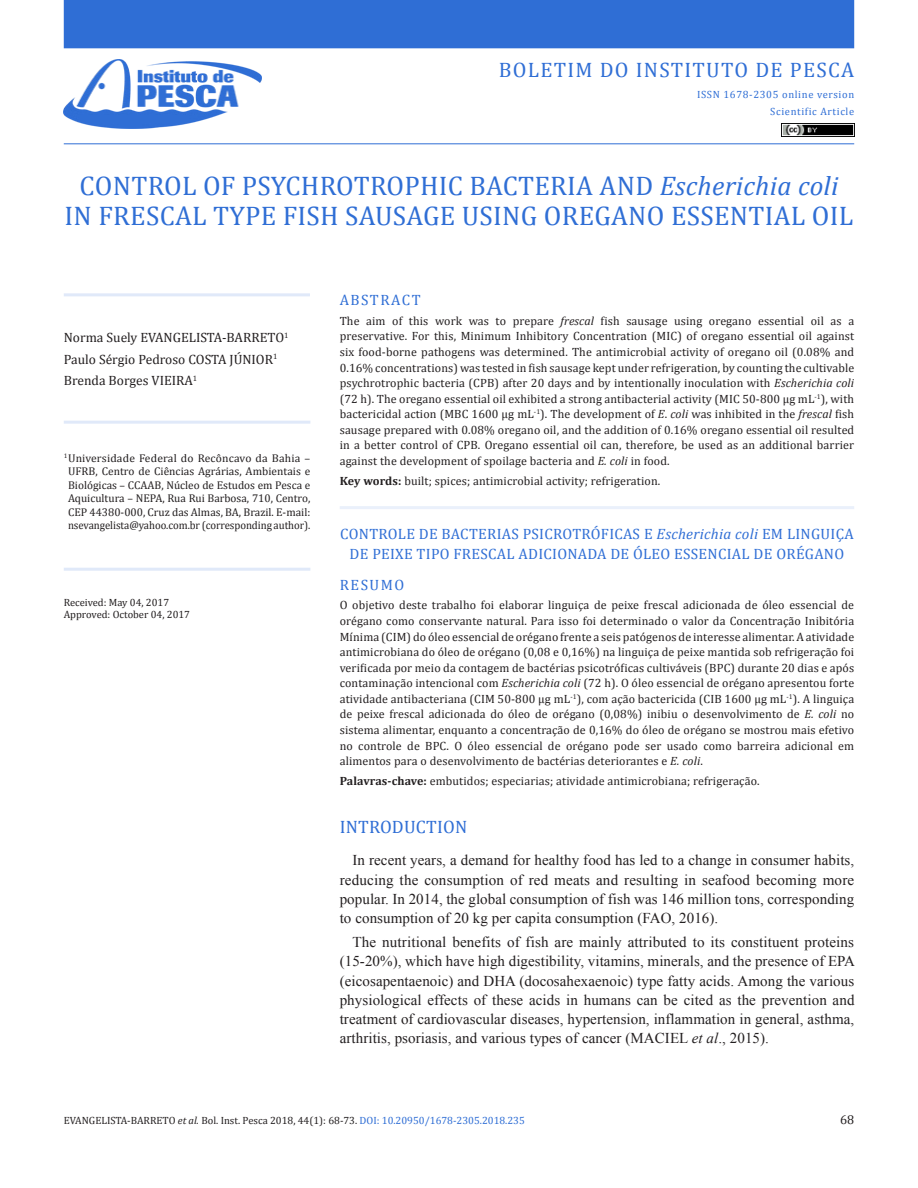
<style>
.page{position:relative;width:918px;height:1188px;background:#fff}
.page>*{position:absolute;margin:0;border:0;box-sizing:border-box;transform-origin:0 0}
.ArticleTitle{font:27px/30px "Cambria";letter-spacing:.01em;color:#2f6ed5;text-align:center}
.t1{font:21px "Cambria";letter-spacing:.06em;color:#2f6ed5}
.Heading1{font:18px "Cambria";letter-spacing:.01em;color:#2f6ed5}
.Paragraph{font:15px/19.4px "Times New Roman";letter-spacing:.005em;color:#231f20;text-align:justify}
.ArticleTitle-Trans1{font:15px/20.1px "Cambria";letter-spacing:.02em;color:#2f6ed5;text-align:center}
.AbstractTitle{font:15px "Cambria";letter-spacing:.1em;color:#2f6ed5}
.AbstractTitle-Trans1{font:15px "Cambria";letter-spacing:.1em;color:#2f6ed5}
.Authors{font:13.5px "Cambria";color:#231f20}
.t2{font:12.75px "Cambria";color:#231f20}
.Abstract-Trans1{font:12px/15.6px "Cambria";letter-spacing:.01em;color:#231f20;text-align:justify}
.Abstract{font:12px/15.6px "Cambria";letter-spacing:.01em;color:#231f20;text-align:justify}
.Keywords-Trans1{font:12px "Cambria";letter-spacing:.01em;color:#231f20}
.Keywords{font:12px "Cambria";letter-spacing:.01em;color:#231f20}
.AffiliationHead{font:11.25px/13.5px "Cambria";color:#231f20;text-align:center}
.History{font:10.5px "Cambria";color:#231f20}
.t3{font:10.5px "Cambria";letter-spacing:.06em;color:#2f6ed5}
.s1{font-style:italic}
.s2{font-weight:700}
.s3{color:#2f6ed5}
</style>
<div class="page">
<img style="left:64px;top:60px;width:197px;height:68px">
<hr style="left:64px;top:143px;width:790px;height:1px;background:#2f6ed5">
<div style="left:64px;top:0;width:790px;height:48px;background:#2f6ed5"></div>
<img style="left:781px;top:123px;width:73px;height:14px">
<hr style="left:64px;top:293px;width:246px;height:3px;background:#e0e9f9">
<hr style="left:340px;top:506px;width:514px;height:3px;background:#eaf0fb">
<hr style="left:64px;top:421px;width:246px;height:3px;background:#e0e9f9">
<hr style="left:64px;top:568px;width:246px;height:3px;background:#e0e9f9">
<h2 class="t1" style="left:499px;top:57px;width:357px">BOLETIM DO INSTITUTO DE PESCA</h2>
<p class="t3" style="left:697px;top:89px;width:159px">ISSN 1678-2305 online version</p>
<p class="t3" style="left:770px;top:106px;width:85px">Scientific Article</p>
<p class="ArticleTitle" style="left:65px;top:171px;width:790px">CONTROL OF PSYCHROTROPHIC BACTERIA AND <span class="s1">Escherichia coli<br></span>IN FRESCAL TYPE FISH SAUSAGE USING OREGANO ESSENTIAL OIL</p>
<p class="Authors" style="left:64px;top:330px;width:226px">Norma Suely EVANGELISTA-BARRETO<sup>1</sup></p>
<p class="Authors" style="left:64px;top:351px;width:215px">Paulo Sérgio Pedroso COSTA JÚNIOR<sup>1</sup></p>
<p class="Authors" style="left:64px;top:373px;width:135px">Brenda Borges VIEIRA<sup>1</sup></p>
<p class="AffiliationHead" style="left:64px;top:451px;width:248px"><sup>1</sup>Universidade Federal do Recôncavo da Bahia – UFRB, Centro de Ciências Agrárias, Ambientais e Biológicas – CCAAB, Núcleo de Estudos em Pesca e Aquicultura – NEPA, Rua Rui Barbosa, 710, Centro, CEP 44380-000, Cruz das Almas, BA, Brazil. E-mail: nsevangelista@yahoo.com.br (corresponding author).</p>
<p class="History" style="left:64px;top:596px;width:107px">Received: May 04, 2017</p>
<p class="History" style="left:64px;top:608px;width:128px">Approved: October 04, 2017</p>
<p class="AbstractTitle" style="left:340px;top:291px;width:82px">ABSTRACT</p>
<p class="Abstract" style="left:340px;top:313px;width:516px">The aim of this work was to prepare <span class="s1">frescal</span> fish sausage using oregano essential oil as a preservative. For this, Minimum Inhibitory Concentration (MIC) of oregano essential oil against six food-borne pathogens was determined. The antimicrobial activity of oregano oil (0.08% and 0.16% concentrations) was tested in fish sausage kept under refrigeration, by counting the cultivable psychrotrophic bacteria (CPB) after 20 days and by intentionally inoculation with <span class="s1">Escherichia coli </span>(72 h). The oregano essential oil exhibited a strong antibacterial activity (MIC 50-800 μg mL<sup>-1</sup>), with bactericidal action (MBC 1600 μg mL<sup>-1</sup>). The development of <span class="s1">E</span>. <span class="s1">coli</span> was inhibited in the <span class="s1">frescal</span> fish sausage prepared with 0.08% oregano oil, and the addition of 0.16% oregano essential oil resulted in a better control of CPB. Oregano essential oil can, therefore, be used as an additional barrier against the development of spoilage bacteria and <span class="s1">E. coli</span> in food.</p>
<p class="Keywords" style="left:340px;top:474px;width:322px"><span class="s2">Key words:</span> built; spices; antimicrobial activity; refrigeration.</p>
<p class="ArticleTitle-Trans1" style="left:340px;top:524px;width:515px">CONTROLE DE BACTERIAS PSICROTRÓFICAS E <span class="s1">Escherichia coli</span> EM LINGUIÇA<br>DE PEIXE TIPO FRESCAL ADICIONADA DE ÓLEO ESSENCIAL DE ORÉGANO</p>
<p class="AbstractTitle-Trans1" style="left:340px;top:576px;width:66px">RESUMO</p>
<p class="Abstract-Trans1" style="left:340px;top:598px;width:516px">O objetivo deste trabalho foi elaborar linguiça de peixe frescal adicionada de óleo essencial de orégano como conservante natural. Para isso foi determinado o valor da Concentração Inibitória Mínima (CIM) do óleo essencial de orégano frente a seis patógenos de interesse alimentar. A atividade antimicrobiana do óleo de orégano (0,08 e 0,16%) na linguiça de peixe mantida sob refrigeração foi verificada por meio da contagem de bactérias psicotróficas cultiváveis (BPC) durante 20 dias e após contaminação intencional com <span class="s1">Escherichia coli</span> (72 h). O óleo essencial de orégano apresentou forte atividade antibacteriana (CIM 50-800 μg mL<sup>-1</sup>), com ação bactericida (CIB 1600 μg mL<sup>-1</sup>). A linguiça de peixe frescal adicionada do óleo de orégano (0,08%) inibiu o desenvolvimento de <span class="s1">E. coli</span> no sistema alimentar, enquanto a concentração de 0,16% do óleo de orégano se mostrou mais efetivo no controle de BPC. O óleo essencial de orégano pode ser usado como barreira adicional em alimentos para o desenvolvimento de bactérias deteriorantes e <span class="s1">E. coli</span>.</p>
<p class="Keywords-Trans1" style="left:340px;top:774px;width:421px"><span class="s2">Palavras-chave:</span> embutidos; especiarias; atividade antimicrobiana; refrigeração.</p>
<p class="Heading1" style="left:340px;top:817px;width:129px">INTRODUCTION</p>
<p class="Paragraph" style="left:340px;top:850px;width:516px;text-indent:13px">In recent years, a demand for healthy food has led to a change in consumer habits, reducing the consumption of red meats and resulting in seafood becoming more popular. In 2014, the global consumption of fish was 146 million tons, corresponding to consumption of 20 kg per capita consumption (FAO, 2016).</p>
<p class="Paragraph" style="left:340px;top:932px;width:517px;text-indent:13px">The nutritional benefits of fish are mainly attributed to its constituent proteins (15-20%), which have high digestibility, vitamins, minerals, and the presence of EPA (eicosapentaenoic) and DHA (docosahexaenoic) type fatty acids. Among the various physiological effects of these acids in humans can be cited as the prevention and treatment of cardiovascular diseases, hypertension, inflammation in general, asthma, arthritis, psoriasis, and various types of cancer (MACIEL <span class="s1">et al</span>., 2015).</p>
<p class="History" style="left:64px;top:1114px;width:463px">EVANGELISTA-BARRETO <span class="s1">et al.</span> Bol. Inst. Pesca 2018, 44(1): 68-73. <span class="s3">DOI: 10.20950/1678-2305.2018.235</span></p>
<p class="t2" style="left:840px;top:1112px;width:16px">68</p>
</div>
